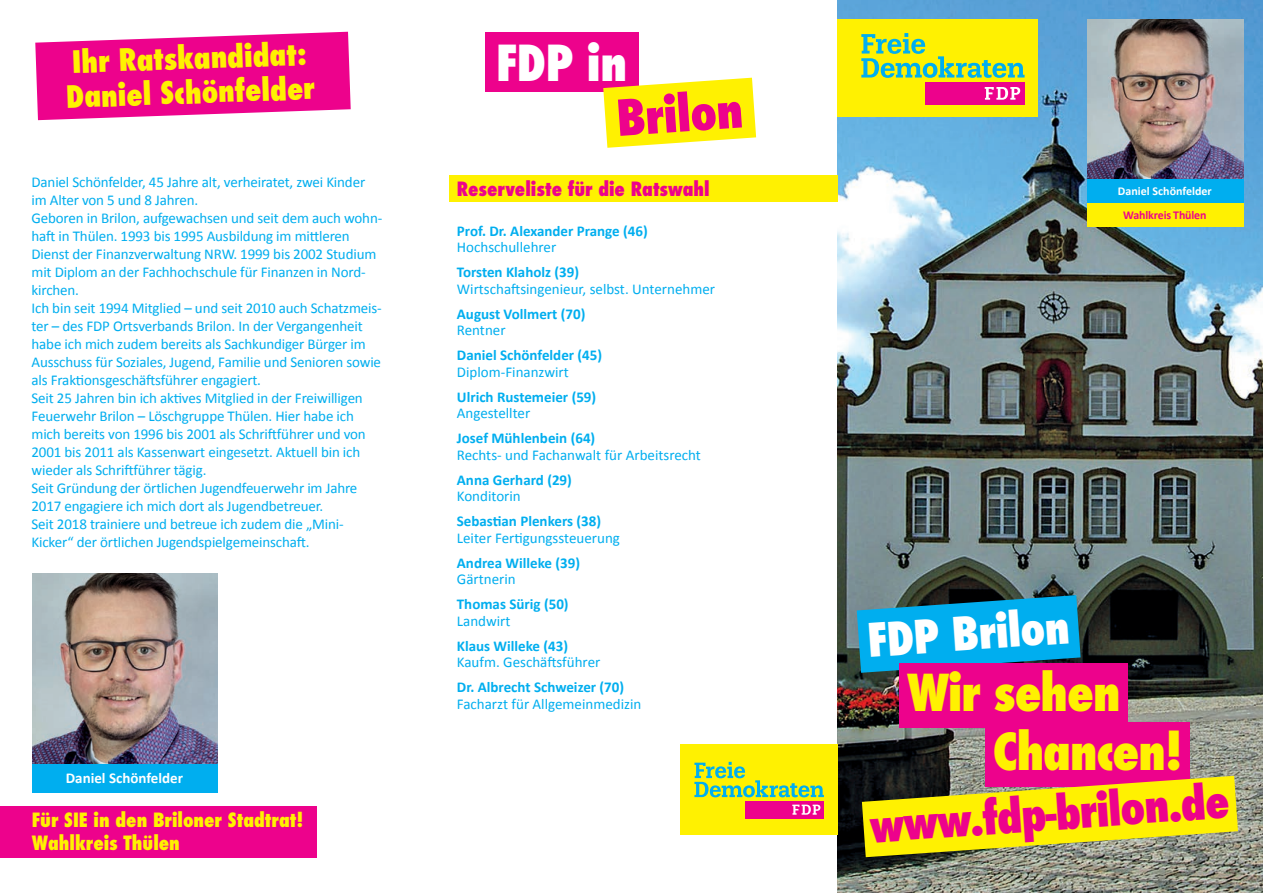
<style>
.page{position:relative;width:1263px;height:893px;background:#fff}
.page>*{position:absolute;margin:0;border:0;box-sizing:border-box;transform-origin:0 0}
.t1{font:800 condensed 49.5px/59.6px "Futura";letter-spacing:-.02em;color:#fff101}
.t2{font:800 condensed 48.3px "Futura";color:#ed028c}
.t3{font:800 condensed 48.3px "Futura";color:#fff}
.t4{font:800 condensed 45px "Futura";color:#ed028c}
.t5{font:800 condensed 45px "Futura";color:#fff}
.t6{font:800 condensed 30px/34.5px "Futura";color:#fff101}
.t7{font:800 condensed 19.2px/23px "Futura";color:#fff101}
.t8{font:800 condensed 19.2px "Futura";color:#ed028c}
.t9{font:15px/18px "Calibri";letter-spacing:-.01em;color:#00aeef}
.t10{font:700 15px "Calibri";color:#00aeef}
.t11{font:700 15px "Calibri";color:#fff}
.t12{font:700 12px "Calibri";color:#fff}
.t13{font:700 12px "Calibri";letter-spacing:-.01em;color:#ed028c}
</style>
<div class="page">
<div style="left:485px;top:32px;width:153px;height:60px;background:#ed028c"></div>
<svg style="left:603px;top:78px;width:153px;height:70px"></svg>
<img style="left:838px;top:0;width:425px;height:893px">
<svg style="left:857px;top:595px;width:223px;height:78px"></svg>
<div style="left:899px;top:663px;width:229px;height:64px;background:#ed028c"></div>
<div style="left:985px;top:722px;width:205px;height:65px;background:#ed028c"></div>
<svg style="left:862px;top:776px;width:376px;height:81px"></svg>
<svg style="left:35px;top:32px;width:316px;height:88px"></svg>
<div style="left:680px;top:744px;width:158px;height:91px;background:#fff101"></div>
<svg style="left:694px;top:762px;width:130px;height:35px"></svg>
<div style="left:745px;top:801px;width:79px;height:18px;background:#ed028c"></div>
<svg style="left:792px;top:805px;width:28px;height:10px"></svg>
<div style="left:838px;top:19px;width:200px;height:97px;background:#fff101"></div>
<svg style="left:861px;top:33px;width:163px;height:45px"></svg>
<div style="left:925px;top:82px;width:99px;height:23px;background:#ed028c"></div>
<svg style="left:985px;top:87px;width:35px;height:13px"></svg>
<img style="left:1087px;top:19px;width:156px;height:160px">
<img style="left:32px;top:574px;width:186px;height:190px">
<div style="left:32px;top:764px;width:186px;height:29px;background:#00aeef"></div>
<div style="left:1087px;top:179px;width:156px;height:24px;background:#00aeef"></div>
<div style="left:1087px;top:203px;width:156px;height:24px;background:#fff101"></div>
<div style="left:0;top:806px;width:316px;height:52px;background:#ed028c"></div>
<div style="left:449px;top:175px;width:389px;height:27px;background:#fff101"></div>
<h3 class="t6" style="left:64px;top:45px;width:250px;rotate:-2deg">Ihr Ratskandidat:<br>Daniel Schönfelder</h3>
<p class="t9" style="left:32px;top:173px;width:352px">Daniel Schönfelder, 45 Jahre alt, verheiratet, zwei Kinder im Alter von 5 und 8 Jahren.<br>Geboren in Brilon, aufgewachsen und seit dem auch wohn&shy;haft in Thülen. 1993 bis 1995 Ausbildung im mittleren Dienst der Finanzverwaltung NRW. 1999 bis 2002 Studium mit Diplom an der Fachhochschule für Finanzen in Nord&shy;kirchen.<br>Ich bin seit 1994 Mitglied – und seit 2010 auch Schatzmeis&shy;ter – des FDP Ortsverbands Brilon. In der Vergangenheit habe ich mich zudem bereits als Sachkundiger Bürger im Ausschuss für Soziales, Jugend, Familie und Senioren sowie als Fraktionsgeschäftsführer engagiert.<br>Seit 25 Jahren bin ich aktives Mitglied in der Freiwilligen Feuerwehr Brilon – Löschgruppe Thülen. Hier habe ich mich bereits von 1996 bis 2001 als Schriftführer und von 2001 bis 2011 als Kassenwart eingesetzt. Aktuell bin ich wieder als Schriftführer tägig.<br>Seit Gründung der örtlichen Jugendfeuerwehr im Jahre 2017 engagiere ich mich dort als Jugendbetreuer.<br>Seit 2018 trainiere und betreue ich zudem die „Mini-Kicker“ der örtlichen Jugendspielgemeinschaft.</p>
<p class="t11" style="left:66px;top:769px;width:119px">Daniel Schönfelder</p>
<p class="t7" style="left:32px;top:808px;width:273px">Für SIE in den Briloner Stadtrat!<br>Wahlkreis Thülen</p>
<h2 class="t3" style="left:496px;top:30px;width:132px">FDP in</h2>
<h2 class="t2" style="left:614px;top:85px;width:128px;rotate:-4deg">Brilon</h2>
<p class="t8" style="left:457px;top:176px;width:254px">Reserveliste für die Ratswahl</p>
<p class="t10" style="left:457px;top:221px;width:192px">Prof. Dr. Alexander Prange (46)</p>
<p class="t9" style="left:457px;top:238px;width:101px">Hochschullehrer</p>
<p class="t10" style="left:457px;top:263px;width:124px">Torsten Klaholz (39)</p>
<p class="t9" style="left:457px;top:280px;width:260px">Wirtschaftsingenieur, selbst. Unternehmer</p>
<p class="t10" style="left:457px;top:304px;width:130px">August Vollmert (70)</p>
<p class="t9" style="left:457px;top:321px;width:50px">Rentner</p>
<p class="t10" style="left:457px;top:346px;width:147px">Daniel Schönfelder (45)</p>
<p class="t9" style="left:457px;top:363px;width:113px">Diplom-Finanzwirt</p>
<p class="t10" style="left:457px;top:387px;width:141px">Ulrich Rustemeier (59)</p>
<p class="t9" style="left:457px;top:404px;width:75px">Angestellter</p>
<p class="t10" style="left:457px;top:429px;width:140px">Josef Mühlenbein (64)</p>
<p class="t9" style="left:457px;top:446px;width:246px">Rechts- und Fachanwalt für Arbeitsrecht</p>
<p class="t10" style="left:457px;top:470px;width:117px">Anna Gerhard (29)</p>
<p class="t9" style="left:457px;top:487px;width:65px">Konditorin</p>
<p class="t10" style="left:457px;top:512px;width:146px">Sebastian Plenkers (38)</p>
<p class="t9" style="left:457px;top:529px;width:165px">Leiter Fertigungssteuerung</p>
<p class="t10" style="left:457px;top:553px;width:125px">Andrea Willeke (39)</p>
<p class="t9" style="left:457px;top:570px;width:60px">Gärtnerin</p>
<p class="t10" style="left:457px;top:595px;width:113px">Thomas Sürig (50)</p>
<p class="t9" style="left:457px;top:612px;width:55px">Landwirt</p>
<p class="t10" style="left:457px;top:636px;width:113px">Klaus Willeke (43)</p>
<p class="t9" style="left:457px;top:653px;width:145px">Kaufm. Geschäftsführer</p>
<p class="t10" style="left:457px;top:678px;width:169px">Dr. Albrecht Schweizer (70)</p>
<p class="t9" style="left:457px;top:695px;width:186px">Facharzt für Allgemeinmedizin</p>
<p class="t12" style="left:1118px;top:183px;width:95px">Daniel Schönfelder</p>
<p class="t13" style="left:1123px;top:207px;width:85px">Wahlkreis Thülen</p>
<h3 class="t5" style="left:865px;top:610px;width:204px;rotate:-4deg">FDP Brilon</h3>
<h1 class="t1" style="left:993px;top:663px;width:191px;text-indent:-86px">Wir sehen<br>Chancen!</h1>
<h3 class="t4" style="left:868px;top:795px;width:362px;rotate:-4deg">www.fdp-brilon.de</h3>
</div>
